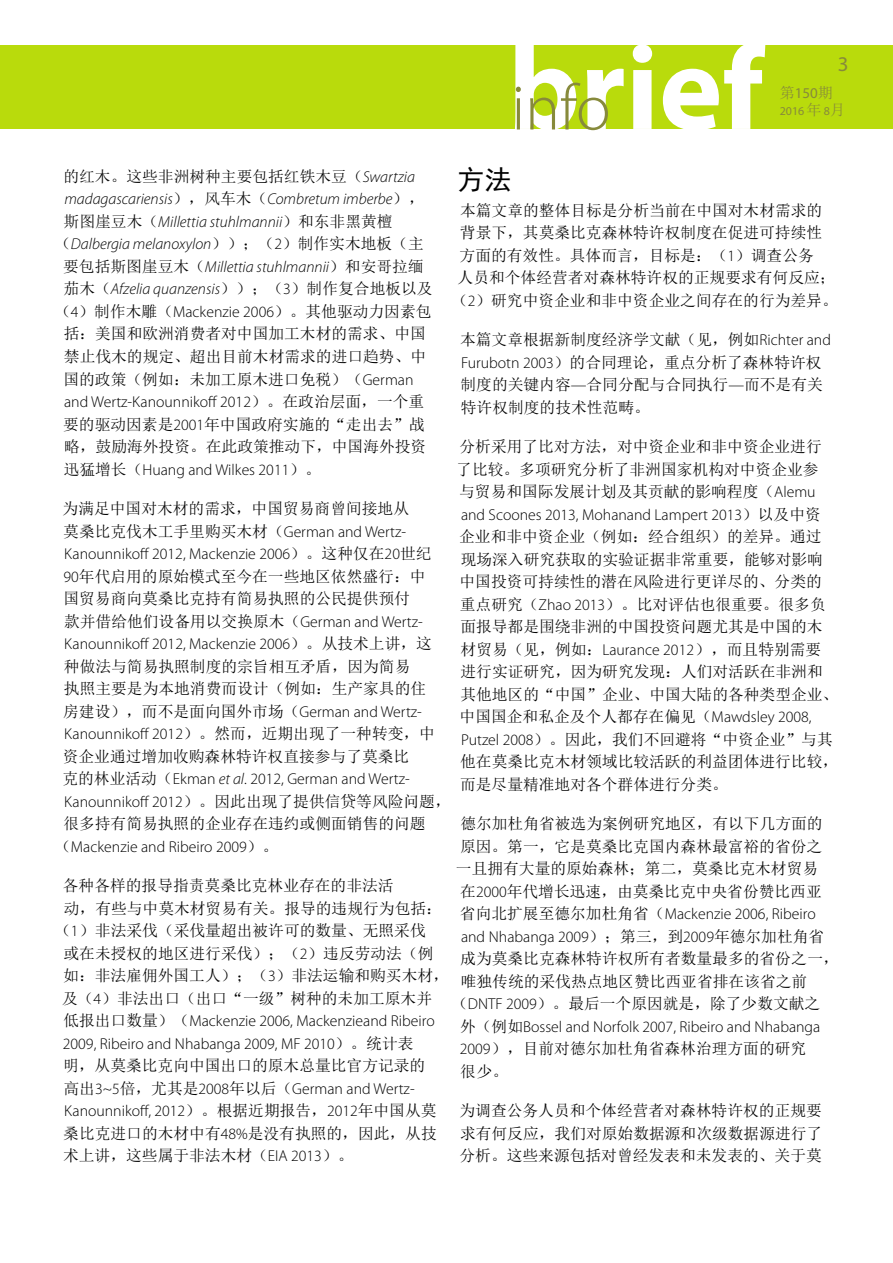
<style>
.page{position:relative;width:893px;height:1263px;background:#fff}
.page>*{position:absolute;margin:0;border:0;box-sizing:border-box;transform-origin:0 0}
.t1{font:27px "Sim Hei";color:#000}
.t2{font:21px "Myriad Pro";color:#878a3b}
.t3{font:15.75px/22.5px "Sim Sun";color:#000}
.t4{font:300 15.75px/22.5px "Myriad Pro";color:#000}
.t5{font:italic 300 15.75px "Myriad Pro";color:#000}
.t6{font:15px "Myriad Pro";color:#878a3b}
.t7{font:12px "Myriad Pro";color:#878a3b}
.s1{font-family:"Sim Sun"}
.s2{font-family:"Sim Sun";font-size:15px}
.s3{font-family:"Myriad Pro";font-weight:300;font-style:italic}
.s4{font-family:"Sim Sun";font-weight:400;font-style:normal}
.s5{font-style:normal}
.s6{font-family:"Myriad Pro";font-weight:300}
.s7{font-family:"Sim Sun";font-weight:400}
.s8{font-style:italic}
</style>
<div class="page">
<div style="left:0;top:45px;width:893px;height:84px;background:#b9db0c"></div>
<svg style="left:515px;top:45px;width:250px;height:85px"></svg>
<h2 class="t2" style="left:838px;top:51px;width:12px">3</h2>
<p class="t6" style="left:780px;top:84px;width:55px"><span class="s1">第</span>150<span class="s1">期</span></p>
<p class="t7" style="left:780px;top:103px;width:67px">2016 <span class="s2">年</span> 8<span class="s2">月</span></p>
<p class="t3" style="left:63px;top:165px;width:353px">的红木。这些非洲树种主要包括红铁木豆（<span class="s3">Swartzia</span></p>
<p class="t5" style="left:64px;top:190px;width:362px">madagascariensis<span class="s4">），风车木（</span>Combretum imberbe<span class="s4">），</span></p>
<p class="t5" style="left:64px;top:212px;width:330px"><span class="s4">斯图崖豆木（</span>Millettia stuhlmannii<span class="s4">）和东非黑黄檀</span></p>
<p class="t5" style="left:55px;top:235px;width:370px"><span class="s4">（</span>Dalbergia melanoxylon<span class="s4">））；（</span><span class="s5">2</span><span class="s4">）制作实木地板（主</span></p>
<p class="t5" style="left:63px;top:257px;width:362px"><span class="s4">要包括斯图崖豆木（</span>Millettia stuhlmannii<span class="s4">）和安哥拉缅</span></p>
<p class="t5" style="left:64px;top:280px;width:371px"><span class="s4">茄木（</span>Afzelia quanzensis<span class="s4">））；（</span><span class="s5">3</span><span class="s4">）制作复合地板以及</span></p>
<p class="t3" style="left:63px;top:300px;width:370px;text-indent:-8px">（<span class="s6">4</span>）制作木雕（<span class="s6">Mackenzie 2006</span>）。其他驱动力因素包括：美国和欧洲消费者对中国加工木材的需求、中国禁止伐木的规定、超出目前木材需求的进口趋势、中国的政策（例如：未加工原木进口免税）（<span class="s6">German</span></p>
<p class="t4" style="left:64px;top:390px;width:362px">and Wertz-Kanounnikoff 2012<span class="s7">）。在政治层面，一个重</span></p>
<p class="t3" style="left:63px;top:413px;width:365px">要的驱动因素是<span class="s6">2001</span>年中国政府实施的“走出去”战略，鼓励海外投资。在此政策推动下，中国海外投资</p>
<p class="t4" style="left:64px;top:458px;width:259px"><span class="s7">迅猛增长（</span>Huang and Wilkes 2011<span class="s7">）。</span></p>
<p class="t3" style="left:63px;top:497px;width:348px">为满足中国对木材的需求，中国贸易商曾间接地从</p>
<p class="t4" style="left:63px;top:520px;width:370px"><span class="s7">莫桑比克伐木工手里购买木材（</span>German and Wertz-<br>Kanounnikoff 2012, Mackenzie 2006<span class="s7">）。这种仅在</span>20<span class="s7">世纪</span></p>
<p class="t3" style="left:63px;top:565px;width:364px"><span class="s6">90</span>年代启用的原始模式至今在一些地区依然盛行：中国贸易商向莫桑比克持有简易执照的公民提供预付款并借给他们设备用以交换原木（<span class="s6">German and Wertz-</span></p>
<p class="t4" style="left:64px;top:632px;width:369px">Kanounnikoff 2012, Mackenzie 2006<span class="s7">）。从技术上讲，这</span></p>
<p class="t3" style="left:63px;top:655px;width:364px">种做法与简易执照制度的宗旨相互矛盾，因为简易执照主要是为本地消费而设计（例如：生产家具的住房建设），而不是面向国外市场（<span class="s6">German and Wertz-</span></p>
<p class="t4" style="left:64px;top:722px;width:372px">Kanounnikoff 2012<span class="s7">）。然而，近期出现了一种转变，中</span></p>
<p class="t3" style="left:63px;top:745px;width:348px">资企业通过增加收购森林特许权直接参与了莫桑比</p>
<p class="t4" style="left:62px;top:767px;width:349px"><span class="s7">克的林业活动（</span>Ekman <span class="s8">et al</span>. 2012, German and Wertz-</p>
<p class="t3" style="left:63px;top:790px;width:389px"><span class="s6">Kanounnikoff 2012</span>）。因此出现了提供信贷等风险问题，很多持有简易执照的企业存在违约或侧面销售的问题</p>
<p class="t4" style="left:55px;top:835px;width:225px"><span class="s7">（</span>Mackenzie and Ribeiro 2009<span class="s7">）。</span></p>
<p class="t3" style="left:63px;top:874px;width:332px">各种各样的报导指责莫桑比克林业存在的非法活</p>
<p class="t3" style="left:64px;top:897px;width:380px">动，有些与中莫木材贸易有关。报导的违规行为包括：</p>
<p class="t3" style="left:55px;top:919px;width:372px">（<span class="s6">1</span>）非法采伐（采伐量超出被许可的数量、无照采伐</p>
<p class="t3" style="left:64px;top:942px;width:371px">或在未授权的地区进行采伐）；（<span class="s6">2</span>）违反劳动法（例</p>
<p class="t3" style="left:63px;top:964px;width:387px">如：非法雇佣外国工人）；（<span class="s6">3</span>）非法运输和购买木材，</p>
<p class="t3" style="left:62px;top:987px;width:371px">及（<span class="s6">4</span>）非法出口（出口“一级”树种的未加工原木并</p>
<p class="t4" style="left:63px;top:1009px;width:373px"><span class="s7">低报出口数量）（</span>Mackenzie 2006, Mackenzieand Ribeiro<br>2009, Ribeiro and Nhabanga 2009, MF 2010<span class="s7">）。统计表</span></p>
<p class="t3" style="left:63px;top:1054px;width:364px">明，从莫桑比克向中国出口的原木总量比官方记录的</p>
<p class="t4" style="left:64px;top:1077px;width:375px"><span class="s7">高出</span>3~5<span class="s7">倍，尤其是</span>2008<span class="s7">年以后（</span>German and Wertz-<br>Kanounnikoff, 2012<span class="s7">）。根据近期报告，</span>2012<span class="s7">年中国从莫</span></p>
<p class="t3" style="left:63px;top:1122px;width:375px">桑比克进口的木材中有<span class="s6">48%</span>是没有执照的，因此，从技术上讲，这些属于非法木材（<span class="s6">EIA 2013</span>）。</p>
<h1 class="t1" style="left:457px;top:166px;width:55px">方法</h1>
<p class="t3" style="left:460px;top:199px;width:364px">本篇文章的整体目标是分析当前在中国对木材需求的</p>
<p class="t3" style="left:460px;top:221px;width:364px">背景下，其莫桑比克森林特许权制度在促进可持续性</p>
<p class="t3" style="left:460px;top:244px;width:356px">方面的有效性。具体而言，目标是：（<span class="s6">1</span>）调查公务</p>
<p class="t3" style="left:458px;top:266px;width:379px">人员和个体经营者对森林特许权的正规要求有何反应；</p>
<p class="t3" style="left:452px;top:289px;width:387px">（<span class="s6">2</span>）研究中资企业和非中资企业之间存在的行为差异。</p>
<p class="t3" style="left:460px;top:328px;width:372px">本篇文章根据新制度经济学文献（见，例如<span class="s6">Richter and<br>Furubotn 2003</span>）的合同理论，重点分析了森林特许权制度的关键内容<span class="s6">—</span>合同分配与合同执行<span class="s6">—</span>而不是有关特许权制度的技术性范畴。</p>
<p class="t3" style="left:456px;top:435px;width:367px">分析采用了比对方法，对中资企业和非中资企业进行了比较。多项研究分析了非洲国家机构对中资企业参与贸易和国际发展计划及其贡献的影响程度（<span class="s6">Alemu</span></p>
<p class="t4" style="left:461px;top:503px;width:361px">and Scoones 2013, Mohanand Lampert 2013<span class="s7">）以及中资</span></p>
<p class="t3" style="left:459px;top:525px;width:381px">企业和非中资企业（例如：经合组织）的差异。通过现场深入研究获取的实验证据非常重要，能够对影响中国投资可持续性的潜在风险进行更详尽的、分类的重点研究（<span class="s6">Zhao 2013</span>）。比对评估也很重要。很多负面报导都是围绕非洲的中国投资问题尤其是中国的木材贸易（见，例如：<span class="s6">Laurance 2012</span>），而且特别需要进行实证研究，因为研究发现：人们对活跃在非洲和其他地区的“中国”企业、中国大陆的各种类型企业、中国国企和私企及个人都存在偏见（<span class="s6">Mawdsley 2008,<br>Putzel 2008</span>）。因此，我们不回避将“中资企业”与其他在莫桑比克木材领域比较活跃的利益团体进行比较，而是尽量精准地对各个群体进行分类。</p>
<p class="t3" style="left:456px;top:812px;width:368px">德尔加杜角省被选为案例研究地区，有以下几方面的原因。第一，它是莫桑比克国内森林最富裕的省份之一且拥有大量的原始森林；第二，莫桑比克木材贸易在<span class="s6">2000</span>年代增长迅速，由莫桑比克中央省份赞比西亚</p>
<p class="t4" style="left:460px;top:903px;width:366px"><span class="s7">省向北扩展至德尔加杜角省（</span>Mackenzie 2006, Ribeiro and Nhabanga 2009<span class="s7">）；第三，到</span>2009<span class="s7">年德尔加杜角省</span></p>
<p class="t3" style="left:460px;top:947px;width:380px">成为莫桑比克森林特许权所有者数量最多的省份之一，</p>
<p class="t3" style="left:461px;top:970px;width:348px">唯独传统的采伐热点地区赞比西亚省排在该省之前</p>
<p class="t3" style="left:452px;top:992px;width:370px">（<span class="s6">DNTF 2009</span>）。最后一个原因就是，除了少数文献之</p>
<p class="t4" style="left:460px;top:1015px;width:362px"><span class="s7">外（例如</span>Bossel and Norfolk 2007, Ribeiro and Nhabanga</p>
<p class="t3" style="left:460px;top:1037px;width:348px"><span class="s6">2009</span>），目前对德尔加杜角省森林治理方面的研究很少。</p>
<p class="t3" style="left:460px;top:1099px;width:364px;text-align:justify">为调查公务人员和个体经营者对森林特许权的正规要求有何反应，我们对原始数据源和次级数据源进行了分析。这些来源包括对曾经发表和未发表的、关于莫</p>
</div>
